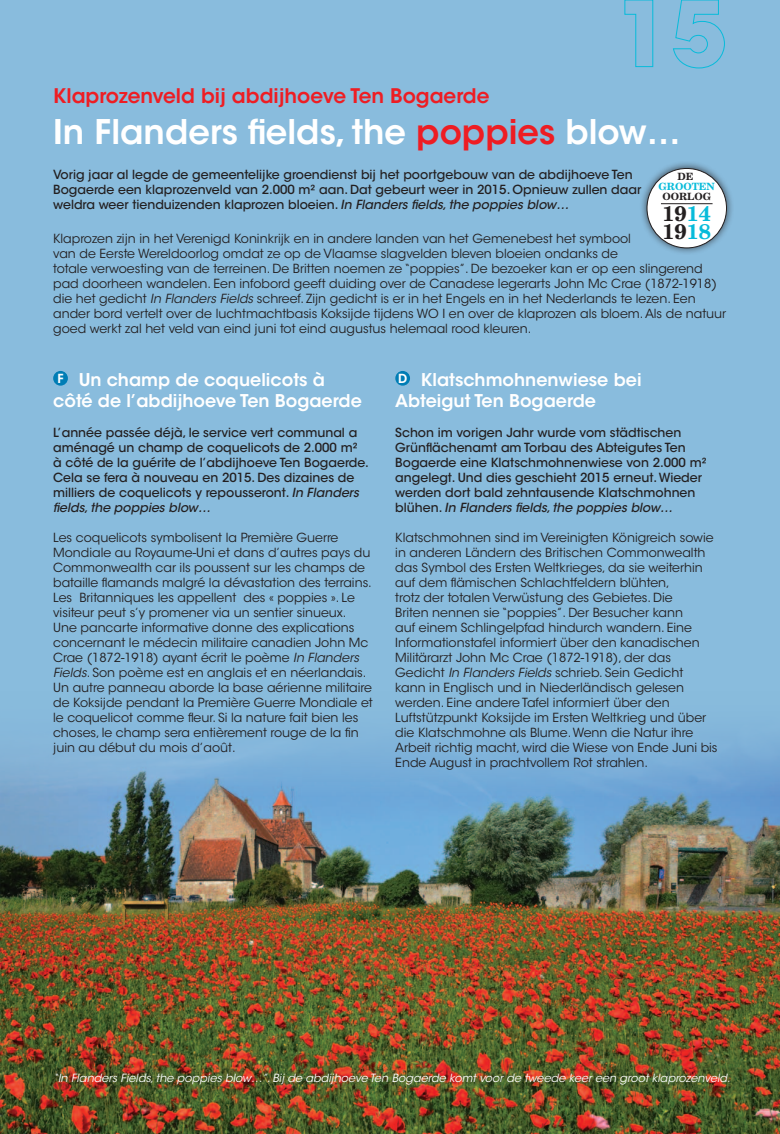
<style>
.page{position:relative;width:780px;height:1134px;background:#89bcdd}
.page>*{position:absolute;margin:0;border:0;box-sizing:border-box;transform-origin:0 0}
.Titels_licht_blauw_i{font:600 33.75px "ITC Avant Garde Std";color:#fff}
.t1{font:700 21.25px/17.5px "New Century Schlbk LT Std";color:#231f20}
.Voortitel{font:600 20px "ITC Avant Garde Std";color:#ee1d23}
.Titels_licht_blauw{font:600 17.5px "ITC Avant Garde Std";color:#fff}
.Body{font:12.5px/15px "ITC Avant Garde Std";color:#231f20}
.Inleiding{font:500 12.5px/15px "ITC Avant Garde Std";color:#231f20}
.t2{font:600 12.5px "ITC Avant Garde Std";color:#fff}
.Onderschrift_foto{font:italic 11.25px "ITC Avant Garde Std";color:#fff}
.t3{font:700 10px/10px "New Century Schlbk LT Std";color:#231f20;text-align:center}
.s1{color:#ee1d23}
.s2{font-style:italic}
.s3{color:#07bbda}
</style>
<div class="page">
<img style="left:0;top:739px;width:780px;height:395px">
<div style="left:639px;top:161px;width:95px;height:95px;background:#231f20;opacity:.75"></div>
<div style="left:647px;top:168px;width:79px;height:80px;background:#fff;border-radius:50%"></div>
<div style="left:646px;top:168px;width:80px;height:80px;border:1px solid #231f20;border-radius:50%"></div>
<hr style="left:661px;top:203px;width:51px;height:1px;background:#231f20">
<div style="left:53px;top:371px;width:15px;height:15px;background:#007db5;border-radius:50%"></div>
<div style="left:395px;top:371px;width:15px;height:15px;background:#007db5;border-radius:50%"></div>
<svg style="left:624px;top:0;width:29px;height:67px"></svg>
<svg style="left:673px;top:0;width:52px;height:69px"></svg>
<p class="Voortitel" style="left:53px;top:83px;width:438px">Klaprozenveld bij abdijhoeve Ten Bogaerde</p>
<p class="Titels_licht_blauw_i" style="left:53px;top:110px;width:629px">In Flanders fields, the <span class="s1">poppies</span> blow…</p>
<p class="Inleiding" style="left:53px;top:167px;width:589px">Vorig jaar al legde de gemeentelijke groendienst bij het poortgebouw van de abdijhoeve Ten<br>Bogaerde een klaprozenveld van 2.000 m² aan. Dat gebeurt weer in 2015. Opnieuw zullen daar weldra weer tienduizenden klaprozen bloeien. <span class="s2">In Flanders fields, the poppies blow…</span></p>
<p class="Body" style="left:53px;top:231px;width:674px">Klaprozen zijn in het Verenigd Koninkrijk en in andere landen van het Gemenebest het symbool<br>van de Eerste Wereldoorlog omdat ze op de Vlaamse slagvelden bleven bloeien ondanks de<br>totale verwoesting van de terreinen. De Britten noemen ze “poppies”. De bezoeker kan er op een slingerend pad doorheen wandelen. Een infobord geeft duiding over de Canadese legerarts John Mc Crae (1872-1918) die het gedicht <span class="s2">In Flanders Fields</span> schreef. Zijn gedicht is er in het Engels en in het Nederlands te lezen. Een ander bord vertelt over de luchtmachtbasis Koksijde tijdens WO I en over de klaprozen als bloem. Als de natuur goed werkt zal het veld van eind juni tot eind augustus helemaal rood kleuren.</p>
<p class="t3" style="left:658px;top:171px;width:58px">DE<br><span class="s3">GROOTEN<br></span>OORLOG</p>
<p class="t1" style="left:662px;top:205px;width:50px">19<span class="s3">14<br></span>19<span class="s3">18</span></p>
<p class="t2" style="left:57px;top:370px;width:8px">F</p>
<p class="Titels_licht_blauw" style="left:79px;top:368px;width:248px">Un champ de coquelicots à</p>
<p class="Titels_licht_blauw" style="left:53px;top:389px;width:310px">côté de l’abdijhoeve Ten Bogaerde</p>
<p class="Inleiding" style="left:53px;top:425px;width:317px">L’année passée déjà, le service vert communal a aménagé un champ de coquelicots de 2.000 m² à côté de la guérite de l’abdijhoeve Ten Bogaerde.<br>Cela se fera à nouveau en 2015. Des dizaines de milliers de coquelicots y repousseront. <span class="s2">In Flanders fields, the poppies blow…</span></p>
<p class="Body" style="left:53px;top:530px;width:321px">Les coquelicots symbolisent la Première Guerre Mondiale au Royaume-Uni et dans d’autres pays du Commonwealth car ils poussent sur les champs de bataille flamands malgré la dévastation des terrains.<br>Les Britanniques les appellent des « poppies ». Le visiteur peut s’y promener via un sentier sinueux.<br>Une pancarte informative donne des explications concernant le médecin militaire canadien John Mc Crae (1872-1918) ayant écrit le poème <span class="s2">In Flanders Fields</span>. Son poème est en anglais et en néerlandais.<br>Un autre panneau aborde la base aérienne militaire de Koksijde pendant la Première Guerre Mondiale et le coquelicot comme fleur. Si la nature fait bien les choses, le champ sera entièrement rouge de la fin juin au début du mois d’août.</p>
<p class="t2" style="left:398px;top:370px;width:11px">D</p>
<p class="Titels_licht_blauw" style="left:421px;top:368px;width:222px">Klatschmohnenwiese bei</p>
<p class="Titels_licht_blauw" style="left:395px;top:389px;width:202px">Abteigut Ten Bogaerde</p>
<p class="Inleiding" style="left:395px;top:425px;width:312px">Schon im vorigen Jahr wurde vom städtischen Grünflächenamt am Torbau des Abteigutes Ten Bogaerde eine Klatschmohnenwiese von 2.000 m² angelegt. Und dies geschieht 2015 erneut. Wieder werden dort bald zehntausende Klatschmohnen blühen. <span class="s2">In Flanders fields, the poppies blow…</span></p>
<p class="Body" style="left:395px;top:530px;width:324px">Klatschmohnen sind im Vereinigten Königreich sowie in anderen Ländern des Britischen Commonwealth das Symbol des Ersten Weltkrieges, da sie weiterhin auf dem flämischen Schlachtfeldern blühten,<br>trotz der totalen Verwüstung des Gebietes. Die<br>Briten nennen sie “poppies”. Der Besucher kann<br>auf einem Schlingelpfad hindurch wandern. Eine Informationstafel informiert über den kanadischen Militärarzt John Mc Crae (1872-1918), der das Gedicht <span class="s2">In Flanders Fields</span> schrieb. Sein Gedicht<br>kann in Englisch und in Niederländisch gelesen werden. Eine andere Tafel informiert über den Luftstützpunkt Koksijde im Ersten Weltkrieg und über die Klatschmohne als Blume. Wenn die Natur ihre Arbeit richtig macht, wird die Wiese von Ende Juni bis Ende August in prachtvollem Rot strahlen.</p>
<p class="Onderschrift_foto" style="left:53px;top:1071px;width:678px">“In Flanders Fields, the poppies blow…”. Bij de abdijhoeve Ten Bogaerde komt voor de tweede keer een groot klaprozenveld.</p>
</div>
